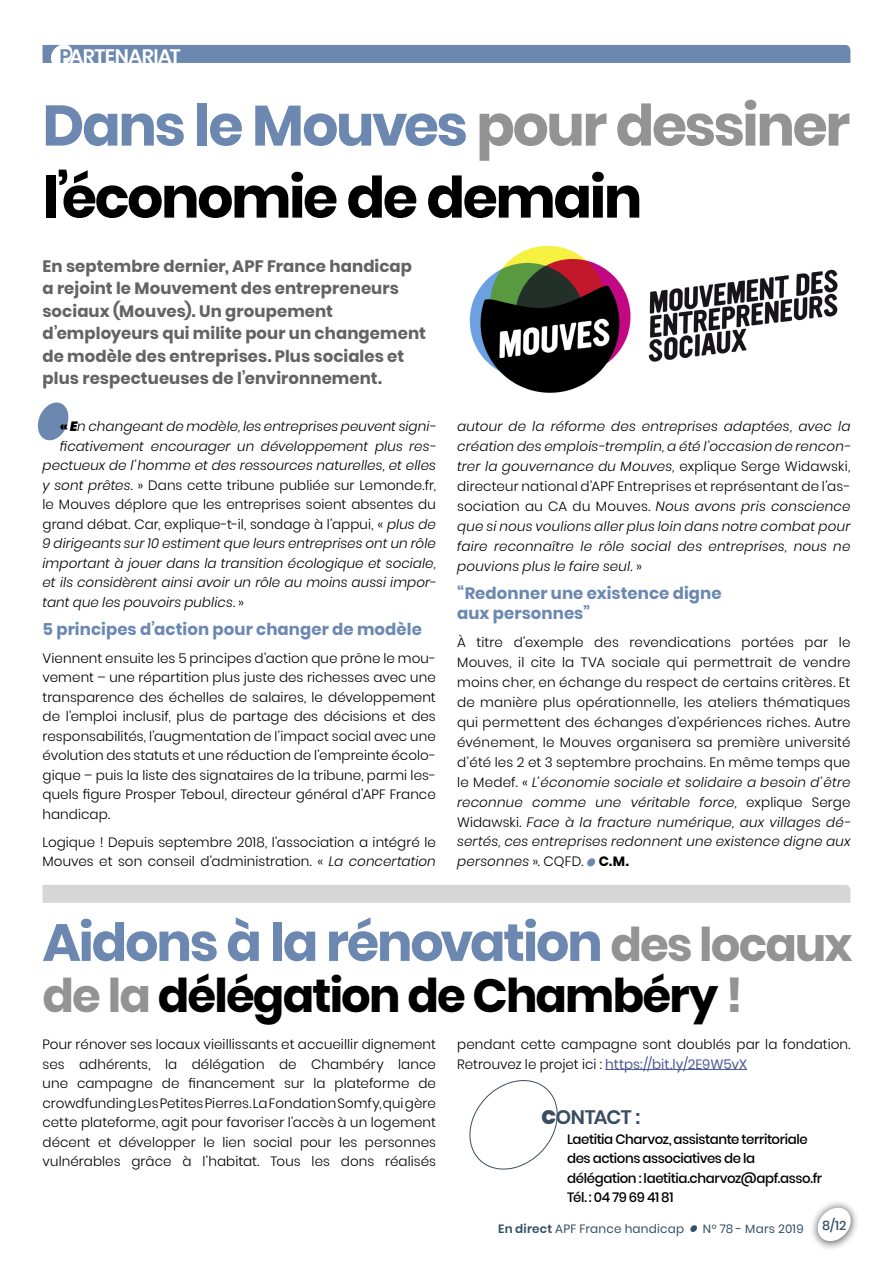
<style>
.page{position:relative;width:893px;height:1263px;background:#fff}
.page>*{position:absolute;margin:0;border:0;box-sizing:border-box;transform-origin:0 0}
.t1{font:700 57px/72px "Poppins";letter-spacing:-.04em;color:#000}
.t2{font:700 52.5px "Poppins";letter-spacing:-.04em;color:#6c88b1}
.t3{font:700 46.5px "Poppins";letter-spacing:-.04em;color:#000}
.t4{font:600 19.5px "Poppins";letter-spacing:-.025em;color:#fff}
.t5{font:600 19.5px "Poppins";letter-spacing:-.03em;color:#394e60}
.t6{font:700 16.5px/22.5px "Poppins";letter-spacing:.005em;color:#636363}
.t7{font:700 16.5px/20px "Poppins";letter-spacing:.005em;color:#6c88b1}
.t8{font:300 13.5px/19.5px "Poppins";letter-spacing:.005em;color:#000;text-align:justify}
.t9{font:italic 300 13.5px/20px "Poppins";letter-spacing:.005em;color:#000;text-align:justify}
.t10{font:500 13.5px/19.5px "Poppins";letter-spacing:-.03em;color:#000}
.t11{font:500 12.9px "Poppins";color:#345066}
.t12{font:12px "Poppins";letter-spacing:.02em;color:#345066}
.s1{color:#6c88b1}
.s2{color:#939393}
.s3{font-weight:900;font-style:normal}
.s4{font-weight:900}
.s5{font-style:italic}
.s6{font-style:normal}
.s7{font-weight:700}
.s8{font-size:46.5px;color:#939393}
.s9{font-weight:400;color:#4d5893}
.s10{font-weight:600}
</style>
<div class="page">
<div style="left:809px;top:1199px;width:50px;height:51px;background:#000;opacity:.75"></div>
<svg style="left:815px;top:1205px;width:38px;height:38px"></svg>
<svg style="left:690px;top:1225px;width:7px;height:7px"></svg>
<div style="left:43px;top:45px;width:807px;height:18px;background:#6c88b1"></div>
<svg style="left:37px;top:402px;width:32px;height:39px"></svg>
<svg style="left:587px;top:858px;width:9px;height:9px"></svg>
<img style="left:469px;top:245px;width:369px;height:148px">
<hr style="left:605px;top:1069px;width:142px;height:1px;background:#4d5893">
<svg style="left:469px;top:1080px;width:89px;height:90px"></svg>
<div style="left:43px;top:885px;width:807px;height:18px;background:#d6d6d6"></div>
<h3 class="t4" style="left:60px;top:45px;width:123px"><span class="s1">P</span>ARTENARIAT</h3>
<h1 class="t1" style="left:43px;top:90px;width:809px"><span class="s1">Dans le Mouves</span> <span class="s2">pour dessiner </span>l’économie de demain</h1>
<p class="t6" style="left:43px;top:255px;width:385px">En septembre dernier, APF France handicap a rejoint le Mouvement des entrepreneurs sociaux (Mouves). Un groupement d’employeurs qui milite pour un changement de modèle des entreprises. Plus sociales et plus respectueuses de l’environnement.</p>
<p class="t9" style="left:60px;top:417px;width:377px"><span class="s3">«</span><span class="s4">E</span>n changeant de modèle, les entreprises peuvent signi-</p>
<p class="t9" style="left:60px;top:436px;width:377px">ficativement encourager un développement plus res-</p>
<p class="t9" style="left:43px;top:456px;width:395px">pectueux de l’homme et des ressources naturelles, et elles</p>
<p class="t8" style="left:43px;top:475px;width:395px"><span class="s5">y sont prêtes.</span> » Dans cette tribune publiée sur Lemonde.fr,</p>
<p class="t8" style="left:43px;top:495px;width:395px">le Mouves déplore que les entreprises soient absentes du</p>
<p class="t8" style="left:43px;top:514px;width:395px">grand débat. Car, explique-t-il, sondage à l’appui, « <span class="s5">plus de</span></p>
<p class="t9" style="left:43px;top:534px;width:395px">9 dirigeants sur 10 estiment que leurs entreprises ont un rôle</p>
<p class="t9" style="left:43px;top:553px;width:395px">important à jouer dans la transition écologique et sociale,</p>
<p class="t9" style="left:43px;top:573px;width:395px">et ils considèrent ainsi avoir un rôle au moins aussi impor-</p>
<p class="t9" style="left:43px;top:592px;width:203px">tant que les pouvoirs publics. <span class="s6">»</span></p>
<p class="t7" style="left:43px;top:619px;width:381px">5 principes d’action pour changer de modèle</p>
<p class="t8" style="left:43px;top:648px;width:395px">Viennent ensuite les 5 principes d’action que prône le mou&shy;vement – une répartition plus juste des richesses avec une transparence des échelles de salaires, le développement de l’emploi inclusif, plus de partage des décisions et des responsabilités, l’augmentation de l’impact social avec une évolution des statuts et une réduction de l’empreinte écolo&shy;gique – puis la liste des signataires de la tribune, parmi les&shy;quels figure Prosper Teboul, directeur général d’APF France handicap.</p>
<p class="t8" style="left:43px;top:832px;width:395px">Logique ! Depuis septembre 2018, l’association a intégré le<br>Mouves et son conseil d’administration. « <span class="s5">La concertation</span></p>
<p class="t9" style="left:457px;top:417px;width:395px">autour de la réforme des entreprises adaptées, avec la création des emplois-tremplin, a été l’occasion de rencon&shy;trer la gouvernance du Mouves, <span class="s6">explique Serge Widawski, directeur national d’APF Entreprises et représentant de l’as&shy;sociation au CA du Mouves.</span> Nous avons pris conscience que si nous voulions aller plus loin dans notre combat pour faire reconnaître le rôle social des entreprises, nous ne pouvions plus le faire seul. <span class="s6">»</span></p>
<p class="t7" style="left:457px;top:583px;width:266px">“Redonner une existence digne aux personnes”</p>
<p class="t8" style="left:457px;top:633px;width:395px;line-height:20px">À titre d’exemple des revendications portées par le Mouves, il cite la TVA sociale qui permettrait de vendre moins cher, en échange du respect de certains critères. Et de manière plus opérationnelle, les ateliers thématiques qui permettent des échanges d’expériences riches. Autre événement, le Mouves organisera sa première université d’été les 2 et 3 septembre prochains. En même temps que le Medef. « <span class="s5">L’économie sociale et solidaire a besoin d’être reconnue comme une véritable force,</span> explique Serge Widawski. <span class="s5">Face à la fracture numérique, aux villages dé&shy;sertés, ces entreprises redonnent une existence digne aux personnes</span> »<span class="s5">.</span> CQFD. <span class="s7">C.M.</span></p>
<h2 class="t2" style="left:43px;top:912px;width:811px">Aidons à la rénovation <span class="s8">des locaux</span></h2>
<h3 class="t3" style="left:43px;top:969px;width:702px"><span class="s2">de la</span> délégation de Chambéry <span class="s2">!</span></h3>
<p class="t8" style="left:43px;top:1034px;width:395px">Pour rénover ses locaux vieillissants et accueillir dignement ses adhérents, la délégation de Chambéry lance une campagne de financement sur la plateforme de crowdfunding Les Petites Pierres. La Fondation Somfy, qui gère cette plateforme, agit pour favoriser l’accès à un logement décent et développer le lien social pour les personnes vulnérables grâce à l’habitat. Tous les dons réalisés</p>
<p class="t8" style="left:457px;top:1034px;width:395px">pendant cette campagne sont doublés par la fondation.<br>Retrouvez le projet ici : <span class="s9">https://bit.ly/2E9W5vX</span></p>
<h3 class="t5" style="left:541px;top:1106px;width:100px"><span class="s4">C</span>ONTACT :</h3>
<p class="t10" style="left:567px;top:1129px;width:257px">Laetitia Charvoz, assistante territoriale des actions associatives de la délégation : laetitia.charvoz@apf.asso.fr Tél. : 04 79 69 41 81</p>
<p class="t12" style="left:498px;top:1222px;width:188px"><span class="s10">En direct</span> APF France handicap</p>
<p class="t12" style="left:703px;top:1222px;width:102px">N° 78 - Mars 2019</p>
<p class="t11" style="left:822px;top:1217px;width:26px">8/12</p>
</div>
